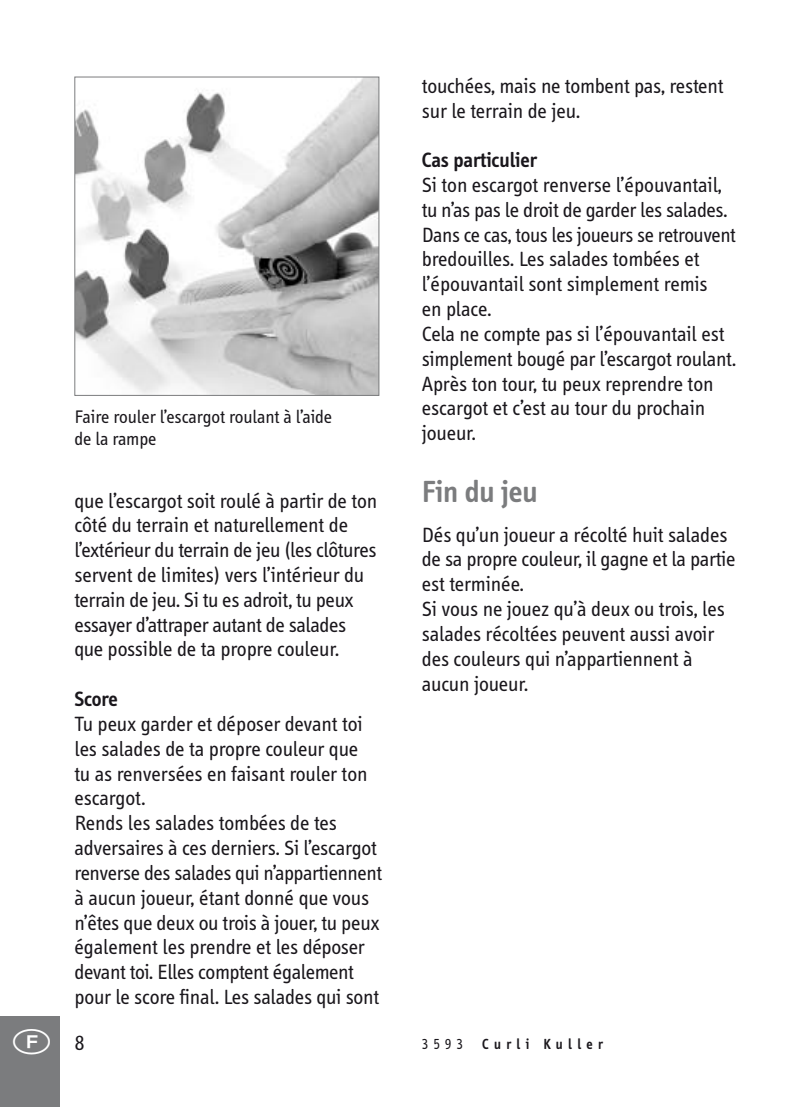
<style>
.page{position:relative;width:812px;height:1107px;background:#fff}
.page>*{position:absolute;margin:0;border:0;box-sizing:border-box;transform-origin:0 0}
.t1{font:600 31.25px "Info";color:#7b7c7e}
.t2{font:21.25px/24.8px "Info";color:#1a171c}
.t3{font:600 21.25px "Info";color:#1a171c}
.t4{font:18.75px/22.5px "Info";color:#1a171c}
.t5{font:600 15px "Info";letter-spacing:.385em;color:#1a171c;scale:.95 1}
.t6{font:15px "Info";color:#1a171c;scale:.95 1}
</style>
<div class="page">
<div style="left:0;top:1016px;width:60px;height:90px;background:#7b7c7e"></div>
<img style="left:76px;top:79px;width:301px;height:314px">
<div style="left:74px;top:77px;width:305px;height:318px;border:1px solid #7b7c7e"></div>
<p class="t4" style="left:74px;top:406px;width:259px">Faire rouler l’escargot roulant à l’aide de la rampe</p>
<p class="t2" style="left:74px;top:489px;width:304px">que l’escargot soit roulé à partir de ton côté du terrain et naturellement de l’extérieur du terrain de jeu (les clôtures servent de limites) vers l’intérieur du terrain de jeu. Si tu es adroit, tu peux essayer d’attraper autant de salades que possible de ta propre couleur.</p>
<p class="t3" style="left:74px;top:691px;width:45px">Score</p>
<p class="t2" style="left:74px;top:713px;width:309px">Tu peux garder et déposer devant toi les salades de ta propre couleur que<br>tu as renversées en faisant rouler ton escargot.<br>Rends les salades tombées de tes adversaires à ces derniers. Si l’escargot renverse des salades qui n’appartiennent à aucun joueur, étant donné que vous n’êtes que deux ou trois à jouer, tu peux également les prendre et les déposer devant toi. Elles comptent également pour le score final. Les salades qui sont</p>
<p class="t2" style="left:422px;top:75px;width:303px">touchées, mais ne tombent pas, restent sur le terrain de jeu.</p>
<p class="t3" style="left:422px;top:152px;width:117px">Cas particulier</p>
<p class="t2" style="left:422px;top:174px;width:316px">Si ton escargot renverse l’épouvantail, tu n’as pas le droit de garder les salades.<br>Dans ce cas, tous les joueurs se retrouvent bredouilles. Les salades tombées et l’épouvantail sont simplement remis<br>en place.<br>Cela ne compte pas si l’épouvantail est simplement bougé par l’escargot roulant.<br>Après ton tour, tu peux reprendre ton escargot et c’est au tour du prochain joueur.</p>
<h1 class="t1" style="left:422px;top:479px;width:117px">Fin du jeu</h1>
<p class="t2" style="left:422px;top:523px;width:315px">Dés qu’un joueur a récolté huit salades de sa propre couleur, il gagne et la partie est terminée.<br>Si vous ne jouez qu’à deux ou trois, les salades récoltées peuvent aussi avoir des couleurs qui n’appartiennent à aucun joueur.</p>
<p class="t2" style="left:74px;top:1032px;width:11px">8</p>
<p class="t6" style="left:422px;top:1038px;width:45px">3593</p>
<p class="t5" style="left:482px;top:1038px;width:129px">Curli Kuller</p>
</div>
